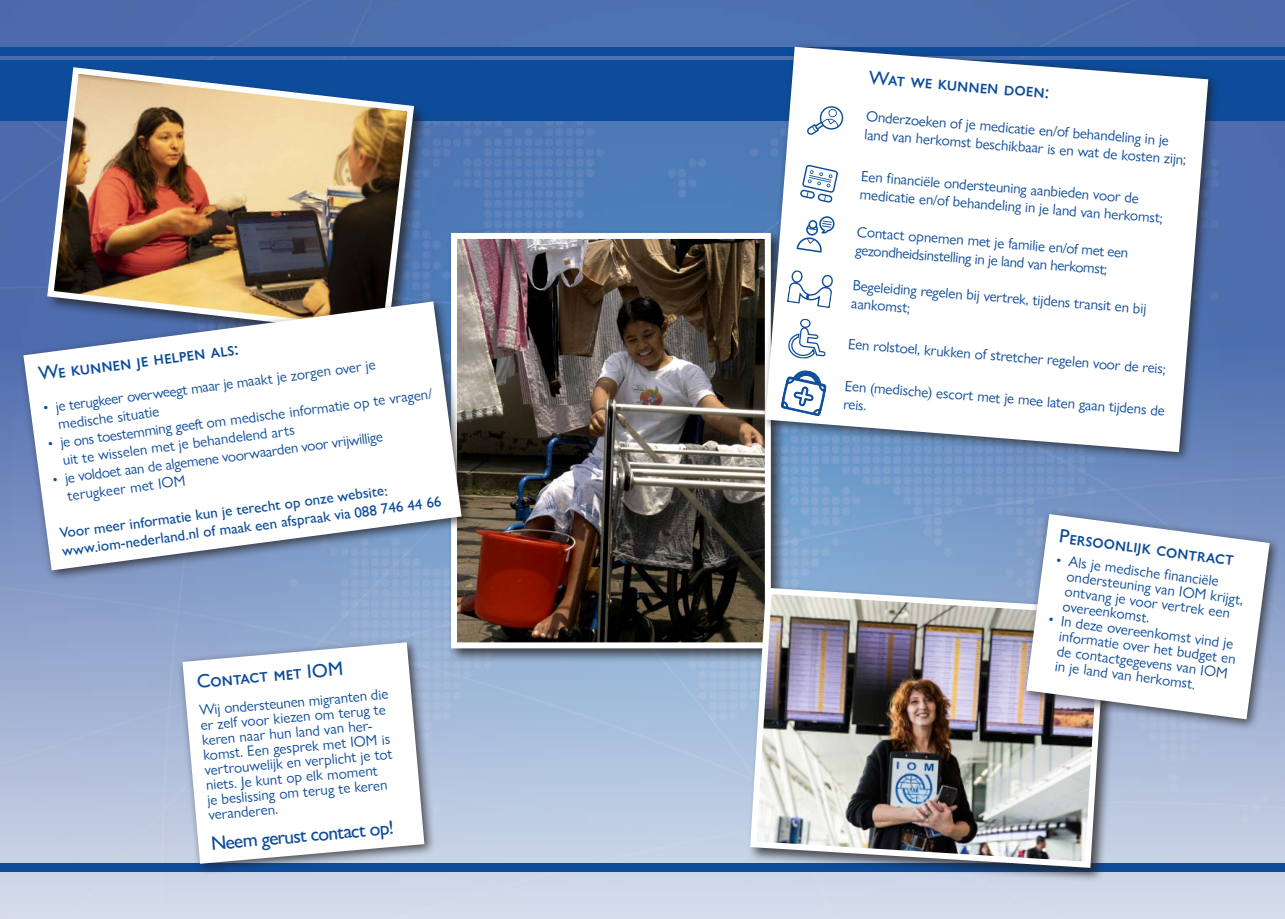
<style>
.page{position:relative;width:1285px;height:919px;background:#fff}
.page>*{position:absolute;margin:0;border:0;box-sizing:border-box;transform-origin:0 0}
.header_medical_small{font:500 19.5px "Gill Sans Nova";color:#0d4c9b}
.Small_Header{font:500 19.5px "Gill Sans Nova";color:#0d4c9b}
.text_plain{font:15px/15px "Gill Sans Nova";color:#0d4c9b}
.header_medical_small-2{font:500 15px "Gill Sans Nova";color:#0d4c9b}
</style>
<div class="page">
<img style="left:0;top:0;width:1284px;height:918px">
<div style="left:0;top:60px;width:1284px;height:60px;background:#0d4c9b"></div>
<div style="left:0;top:863px;width:1284px;height:9px;background:#0d4c9b"></div>
<div style="left:0;top:47px;width:1284px;height:8px;background:#0d4c9b"></div>
<div style="left:448px;top:230px;width:337px;height:433px;background:#231f20;opacity:.76"></div>
<img style="left:458px;top:240px;width:305px;height:401px">
<div style="left:451px;top:233px;width:319px;height:415px;border:6px solid #fff"></div>
<div style="left:747px;top:584px;width:373px;height:298px;background:#231f20;opacity:.76"></div>
<img style="left:746px;top:584px;width:363px;height:287px">
<div style="left:45px;top:65px;width:383px;height:284px;background:#231f20;opacity:.76"></div>
<img style="left:44px;top:65px;width:373px;height:231px">
<div style="left:759px;top:41px;width:460px;height:423px;background:#231f20;opacity:.75"></div>
<svg style="left:765px;top:47px;width:442px;height:405px"></svg>
<div style="left:18px;top:296px;width:455px;height:285px;background:#231f20;opacity:.75"></div>
<svg style="left:23px;top:301px;width:438px;height:269px"></svg>
<div style="left:1020px;top:508px;width:260px;height:223px;background:#231f20;opacity:.75"></div>
<svg style="left:1025px;top:514px;width:244px;height:205px"></svg>
<svg style="left:799px;top:164px;width:39px;height:39px"></svg>
<svg style="left:806px;top:105px;width:37px;height:30px"></svg>
<svg style="left:796px;top:216px;width:39px;height:37px"></svg>
<svg style="left:786px;top:270px;width:48px;height:38px"></svg>
<svg style="left:786px;top:318px;width:39px;height:42px"></svg>
<svg style="left:781px;top:369px;width:44px;height:47px"></svg>
<div style="left:176px;top:636px;width:260px;height:239px;background:#231f20;opacity:.75"></div>
<svg style="left:182px;top:642px;width:242px;height:221px"></svg>
<p class="header_medical_small" style="left:37px;top:361px;width:203px;rotate:-7deg">We kunnen je helpen als:</p>
<p class="text_plain" style="left:55px;top:399px;width:324px;line-height:17.1px;text-indent:-13px;rotate:-8deg">• je terugkeer overweegt maar je maakt je zorgen over je medische situatie</p>
<p class="text_plain" style="left:59px;top:435px;width:376px;line-height:17.4px;text-indent:-13px;rotate:-8deg">• je ons toestemming geeft om medische informatie op te vragen/ uit te wisselen met je behandelend arts</p>
<p class="text_plain" style="left:64px;top:471px;width:322px;line-height:17px;text-indent:-13px;rotate:-8deg">• je voldoet aan de algemene voorwaarden voor vrij willige terugkeer met IOM</p>
<p class="header_medical_small-2" style="left:59px;top:525px;width:332px;rotate:-8deg">Voor m eer inform atie kun je terecht op onze website:</p>
<p class="header_medical_small-2" style="left:61px;top:543px;width:384px;rotate:-8deg">www.iom -nederland.nl of m aak een afspraak via 088 746 44 66</p>
<p class="Small_Header" style="left:196px;top:669px;width:148px;rotate:-5deg">Contact met IOM</p>
<p class="text_plain" style="left:199px;top:702px;width:191px;rotate:-5deg">Wij ondersteunen migranten die er zelf voor kiezen om terug te keren naar hun land van her&shy;komst. Een gesprek met IOM is vertrouwelij k en verplicht je tot niets. Je kunt op elk moment<br>je beslissing om terug te keren veranderen.</p>
<p class="header_medical_small" style="left:210px;top:831px;width:185px;rotate:-5deg">Neem gerust contact op!</p>
<p class="header_medical_small" style="left:870px;top:65px;width:182px;rotate:5deg">Wat we kunnen doen:</p>
<p class="text_plain" style="left:866px;top:106px;width:324px;line-height:18px;rotate:5deg">Onderzoeken of je medicatie en/of behandeling in je land van herkomst beschikbaar is en wat de kosten zij n;</p>
<p class="text_plain" style="left:862px;top:166px;width:305px;line-height:17.9px;rotate:5deg">Een fi nanciële ondersteuning aanbieden voor de medicatie en/of behandeling in je land van herkomst;</p>
<p class="text_plain" style="left:857px;top:221px;width:273px;line-height:18.3px;rotate:5deg">Contact opnemen met je familie en/of met een gezondheidsinstelling in je land van herkomst;</p>
<p class="text_plain" style="left:853px;top:274px;width:293px;line-height:19px;rotate:5deg">Begeleiding regelen bij vertrek, tij dens transit en bij aankomst;</p>
<p class="text_plain" style="left:848px;top:335px;width:320px;rotate:5deg">Een rolstoel, krukken of stretcher regelen voor de reis;</p>
<p class="text_plain" style="left:845px;top:374px;width:322px;line-height:19.4px;rotate:5deg">Een (medische) escort met je mee laten gaan tij dens de reis.</p>
<p class="header_medical_small" style="left:1060px;top:524px;width:178px;rotate:7deg">Persoonlij k contract</p>
<p class="text_plain" style="left:1069px;top:553px;width:179px;text-indent:-13px;rotate:8deg">• Als je medische fi nanciële ondersteuning van IOM krij gt, ontvang je voor vertrek een overeenkomst.</p>
<p class="text_plain" style="left:1062px;top:612px;width:180px;text-indent:-13px;rotate:8deg">• In deze overeenkomst vind je informatie over het budget en de contactgegevens van IOM in je land van herkomst.</p>
</div>
